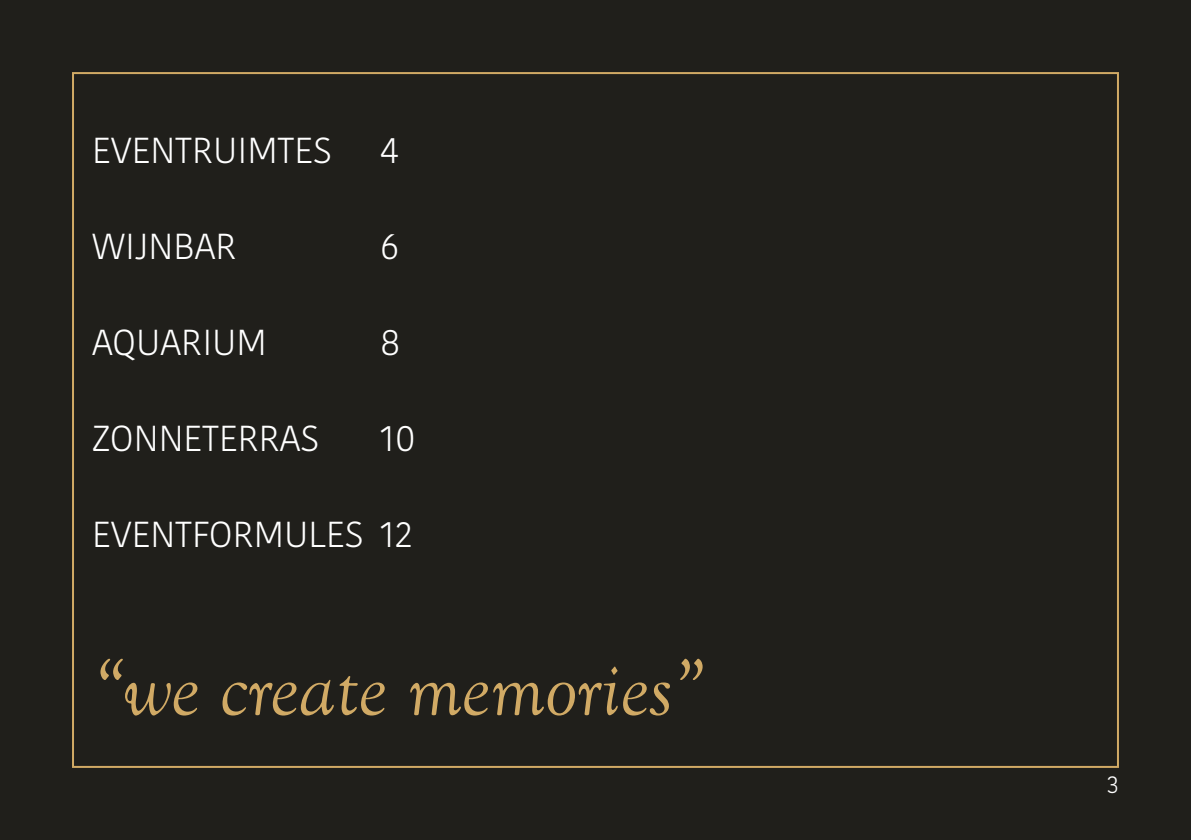
<style>
.page{position:relative;width:1191px;height:840px;background:#fff}
.page>*{position:absolute;margin:0;border:0;box-sizing:border-box;transform-origin:0 0}
.t1{font:italic 81px "Goudy Old Style T";color:#d1aa65}
.t2{font:300 36px "Kohinoor Bangla";color:#fff}
.t3{font:300 24px "Kohinoor Bangla";color:#fff}
</style>
<div class="page">
<div style="left:0;top:0;width:1191px;height:839px;background:#201f1b"></div>
<p class="t2" style="left:92px;top:123px;width:241px">EVENTRUIMTES</p>
<p class="t2" style="left:380px;top:123px;width:20px">4</p>
<p class="t2" style="left:92px;top:219px;width:146px">WIJNBAR</p>
<p class="t2" style="left:380px;top:219px;width:20px">6</p>
<p class="t2" style="left:92px;top:315px;width:176px">AQUARIUM</p>
<p class="t2" style="left:380px;top:315px;width:22px">8</p>
<p class="t2" style="left:92px;top:411px;width:229px">ZONNETERRAS</p>
<p class="t2" style="left:380px;top:411px;width:37px">10</p>
<p class="t2" style="left:92px;top:507px;width:322px">EVENTFORMULES 12</p>
<h1 class="t1" style="left:92px;top:644px;width:613px">“we create memories”</h1>
<p class="t3" style="left:1106px;top:766px;width:14px">3</p>
</div>
